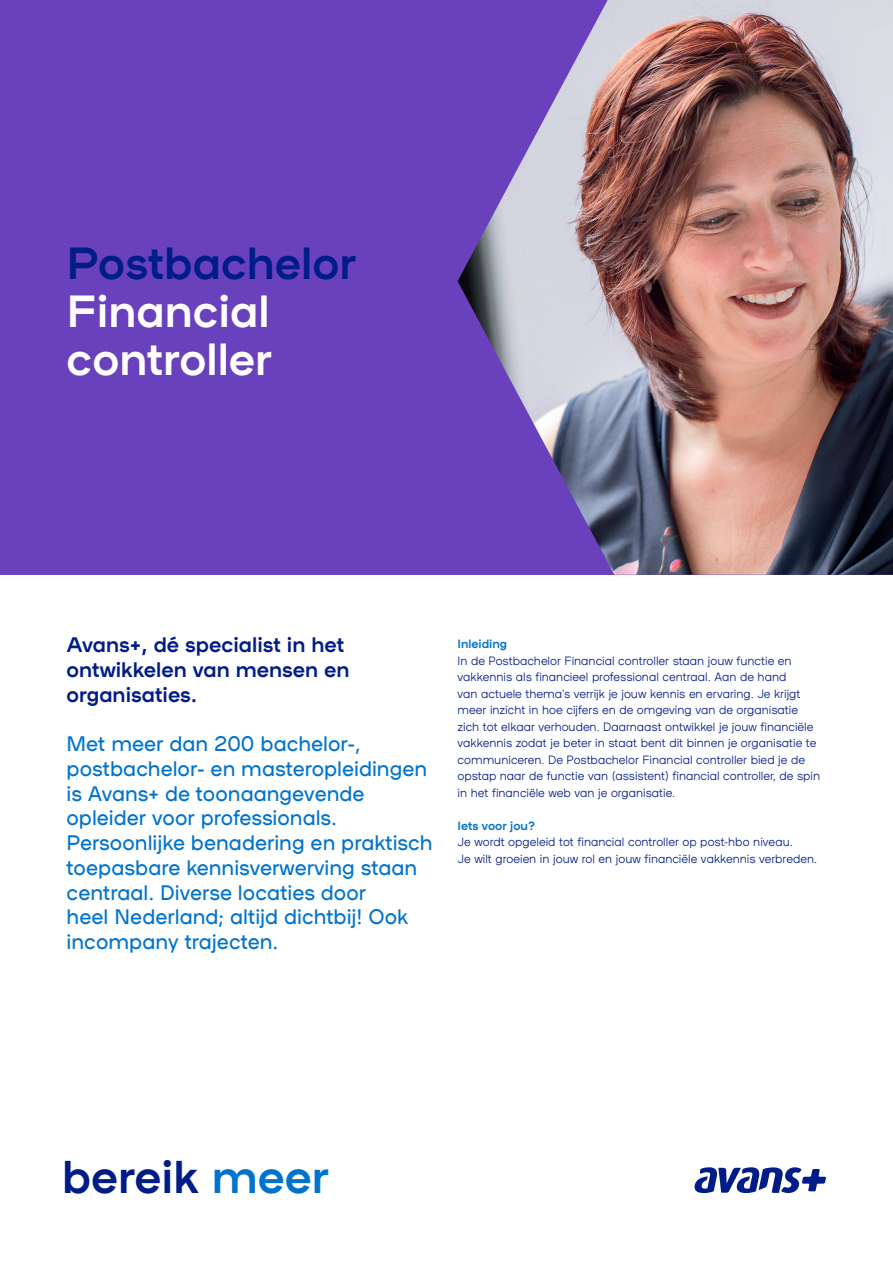
<style>
.page{position:relative;width:893px;height:1263px;background:#fff}
.page>*{position:absolute;margin:0;border:0;box-sizing:border-box;transform-origin:0 0}
.t1{font:45.9px "Plaax 6 Ney 46 Bold";color:#001c88}
.Superkop_klein_wit{font:45px "Plaax 6 Ney 46 Bold";color:#fff}
.Superkop_klein_blauw{font:45px "Plaax 6 Ney 46 Bold";color:#001c88}
.Intro-regular{font:21px/24.8px "Plaax 6 Ney 36 Regular";color:#0073ce}
.Intro-bold{font:21px/24.8px "Plaax 6 Ney 46 Bold";color:#001c88}
.Platte_tekst{font:12px/16.5px "Plaax 6 Ney 26 Light";color:#001c88}
.Kopje_lichtblauw{font:12px "Plaax 6 Ney 46 Bold";color:#0073ce}
.s1{color:#0073ce}
</style>
<div class="page">
<div style="left:0;top:0;width:893px;height:575px;background:#6a41bd"></div>
<svg style="left:695px;top:1167px;width:131px;height:26px"></svg>
<img style="left:458px;top:0;width:435px;height:575px">
<p class="Superkop_klein_blauw" style="left:67px;top:231px;width:291px">Postbachelor</p>
<p class="Superkop_klein_wit" style="left:67px;top:279px;width:205px">Financial</p>
<p class="Superkop_klein_wit" style="left:67px;top:327px;width:207px">controller</p>
<p class="Intro-bold" style="left:67px;top:631px;width:284px">Avans+, dé specialist in het ontwikkelen van mensen en organisaties.</p>
<p class="Intro-regular" style="left:67px;top:731px;width:367px">Met meer dan 200 bachelor-, postbachelor- en masteropleidingen is Avans+ de toonaangevende opleider voor professionals.<br>Persoonlijke benadering en praktisch toepasbare kennisverwerving staan centraal. Diverse locaties door<br>heel Nederland; altijd dichtbij! Ook incompany trajecten.</p>
<p class="Kopje_lichtblauw" style="left:458px;top:635px;width:51px">Inleiding</p>
<p class="Platte_tekst" style="left:458px;top:652px;width:364px">In de Postbachelor Financial controller staan jouw functie en vakkennis als financieel professional centraal. Aan de hand<br>van actuele thema’s verrijk je jouw kennis en ervaring. Je krijgt meer inzicht in hoe cijfers en de omgeving van de organisatie zich tot elkaar verhouden. Daarnaast ontwikkel je jouw financiële vakkennis zodat je beter in staat bent dit binnen je organisatie te communiceren. De Postbachelor Financial controller bied je de opstap naar de functie van (assistent) financial controller, de spin in het financiële web van je organisatie.</p>
<p class="Kopje_lichtblauw" style="left:458px;top:817px;width:79px">Iets voor jou?</p>
<p class="Platte_tekst" style="left:458px;top:833px;width:337px">Je wordt opgeleid tot financial controller op post-hbo niveau.</p>
<p class="Platte_tekst" style="left:458px;top:850px;width:361px">Je wilt groeien in jouw rol en jouw financiële vakkennis verbreden.</p>
<p class="t1" style="left:62px;top:1143px;width:268px">bereik <span class="s1">meer</span></p>
</div>
